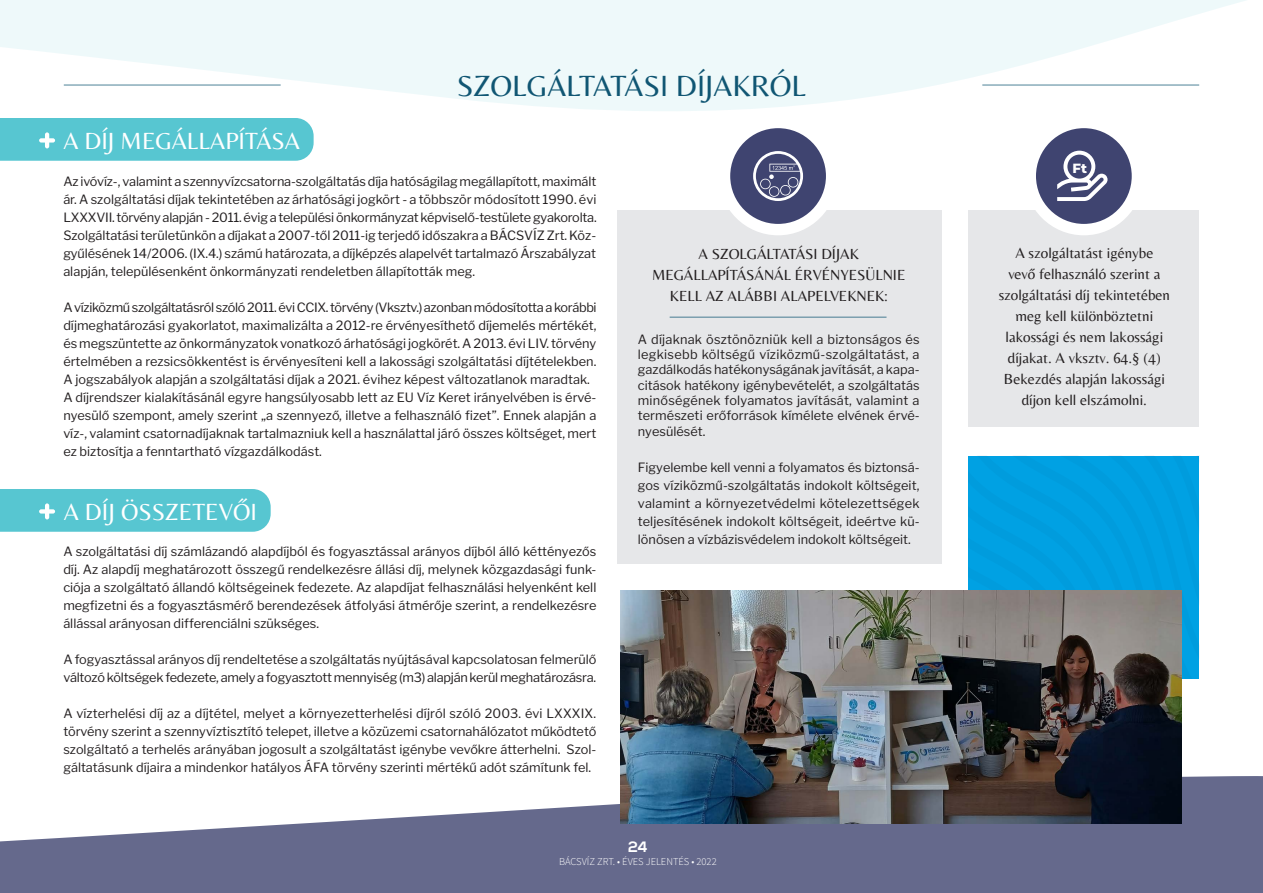
<style>
.page{position:relative;width:1263px;height:893px;background:#fff}
.page>*{position:absolute;margin:0;border:0;box-sizing:border-box;transform-origin:0 0}
.t1{font:30px "Belleza";color:#105673}
.t2{font:24px "Belleza";color:#fff}
.t3{font:15px/21px "Belleza";color:#231f20;text-align:center}
.t4{font:700 15px "Nexa";color:#fff}
.t5{font:800 13.35px "Montserrat";color:#fff}
.t6{font:12.75px/18px "Libre Franklin";color:#231f20;text-align:justify}
.t7{font:300 10.5px "Source Sans Pro";color:#fff}
</style>
<div class="page">
<svg style="left:0;top:776px;width:1263px;height:117px;fill:#65698c"></svg>
<div style="left:968px;top:456px;width:231px;height:222px;background:#00a1e3"></div>
<div style="left:968px;top:210px;width:231px;height:217px;background:#e6e7e9"></div>
<div style="left:1024px;top:117px;width:119px;height:118px;background:#fff;border-radius:50%"></div>
<div style="left:1036px;top:128px;width:96px;height:96px;background:#3f4470;border-radius:50%"></div>
<div style="left:0;top:489px;width:271px;height:43px;background:#57c6d1"></div>
<div style="left:0;top:118px;width:314px;height:43px;background:#57c6d1"></div>
<svg style="left:0;top:0;width:1246px;height:111px;fill:#eef9fa"></svg>
<hr style="left:64px;top:84px;width:217px;height:2px;background:#105673">
<hr style="left:982px;top:84px;width:217px;height:2px;background:#105673">
<svg style="left:1057px;top:151px;width:50px;height:50px"></svg>
<hr style="left:45px;top:132px;width:4px;height:16px;background:#fff;border-radius:2px">
<div style="left:39px;top:138px;width:16px;height:5px;background:#fff;border-radius:2px"></div>
<hr style="left:45px;top:503px;width:4px;height:16px;background:#fff;border-radius:2px">
<div style="left:39px;top:509px;width:16px;height:5px;background:#fff;border-radius:2px"></div>
<div style="left:617px;top:210px;width:325px;height:353px;background:#e6e7e9"></div>
<div style="left:719px;top:117px;width:118px;height:118px;background:#fff;border-radius:50%"></div>
<div style="left:730px;top:128px;width:96px;height:96px;background:#3f4470;border-radius:50%"></div>
<hr style="left:670px;top:316px;width:216px;height:2px;background:#105673">
<svg style="left:753px;top:151px;width:50px;height:50px"></svg>
<img style="left:621px;top:590px;width:560px;height:234px">
<p class="t2" style="left:63px;top:121px;width:238px">A DÍJ MEGÁLLAPÍTÁSA</p>
<p class="t1" style="left:457px;top:61px;width:351px">SZOLGÁLTATÁSI DÍJAKRÓL</p>
<p class="t6" style="left:63px;top:172px;width:535px">Az ivóvíz-, valamint a szennyvízcsatorna-szolgáltatás díja hatóságilag megállapított, maximált ár. A szolgáltatási díjak tekintetében az árhatósági jogkört - a többször módosított 1990. évi LXXXVII. törvény alapján - 2011. évig a települési önkormányzat képviselő-testülete gyakorolta.<br>Szolgáltatási területünkön a díjakat a 2007-től 2011-ig terjedő időszakra a BÁCSVÍZ Zrt. Köz&shy;gyűlésének 14/2006. (IX.4.) számú határozata, a díjképzés alapelvét tartalmazó Árszabályzat alapján, településenként önkormányzati rendeletben állapították meg.</p>
<p class="t6" style="left:63px;top:298px;width:535px">A víziközmű szolgáltatásról szóló 2011. évi CCIX. törvény (Vksztv.) azonban módosította a korábbi díjmeghatározási gyakorlatot, maximalizálta a 2012-re érvényesíthető díjemelés mértékét, és megszüntette az önkormányzatok vonatkozó árhatósági jogkörét. A 2013. évi LIV. törvény értelmében a rezsicsökkentést is érvényesíteni kell a lakossági szolgáltatási díjtételekben.<br>A jogszabályok alapján a szolgáltatási díjak a 2021. évihez képest változatlanok maradtak.</p>
<p class="t6" style="left:63px;top:388px;width:535px">A díjrendszer kialakításánál egyre hangsúlyosabb lett az EU Víz Keret irányelvében is érvé&shy;nyesülő szempont, amely szerint „a szennyező, illetve a felhasználó fizet”. Ennek alapján a víz-, valamint csatornadíjaknak tartalmazniuk kell a használattal járó összes költséget, mert ez biztosítja a fenntartható vízgazdálkodást.</p>
<p class="t2" style="left:64px;top:492px;width:195px">A DÍJ ÖSSZETEVŐI</p>
<p class="t6" style="left:63px;top:542px;width:535px">A szolgáltatási díj számlázandó alapdíjból és fogyasztással arányos díjból álló kéttényezős díj. Az alapdíj meghatározott összegű rendelkezésre állási díj, melynek közgazdasági funk&shy;ciója a szolgáltató állandó költségeinek fedezete. Az alapdíjat felhasználási helyenként kell megfizetni és a fogyasztásmérő berendezések átfolyási átmérője szerint, a rendelkezésre állással arányosan differenciálni szükséges.</p>
<p class="t6" style="left:63px;top:650px;width:535px">A fogyasztással arányos díj rendeltetése a szolgáltatás nyújtásával kapcsolatosan felmerülő változó költségek fedezete, amely a fogyasztott mennyiség (m3) alapján kerül meghatározásra.</p>
<p class="t6" style="left:63px;top:704px;width:535px">A vízterhelési díj az a díjtétel, melyet a környezetterhelési díjról szóló 2003. évi LXXXIX. törvény szerint a szennyvíztisztító telepet, illetve a közüzemi csatornahálózatot működtető szolgáltató a terhelés arányában jogosult a szolgáltatást igénybe vevőkre átterhelni. Szol&shy;gáltatásunk díjaira a mindenkor hatályos ÁFA törvény szerinti mértékű adót számítunk fel.</p>
<p class="t3" style="left:652px;top:242px;width:255px">A SZOLGÁLTATÁSI DÍJAK<br>MEGÁLLAPÍTÁSÁNÁL ÉRVÉNYESÜLNIE<br>KELL AZ ALÁBBI ALAPELVEKNEK:</p>
<p class="t6" style="left:638px;top:331px;width:283px;line-height:15.3px">A díjaknak ösztönözniük kell a biztonságos és legkisebb költségű víziközmű-szolgáltatást, a gazdálkodás hatékonyságának javítását, a kapa&shy;citások hatékony igénybevételét, a szolgáltatás minőségének folyamatos javítását, valamint a természeti erőforrások kímélete elvének érvé&shy;nyesülését.</p>
<p class="t6" style="left:638px;top:458px;width:283px">Figyelembe kell venni a folyamatos és biztonsá&shy;gos víziközmű-szolgáltatás indokolt költségeit, valamint a környezetvédelmi kötelezettségek teljesítésének indokolt költségeit, ideértve kü&shy;lönösen a vízbázisvédelem indokolt költségeit.</p>
<p class="t4" style="left:628px;top:838px;width:21px">24</p>
<p class="t7" style="left:559px;top:855px;width:159px">BÁCSVÍZ ZRT. • ÉVES JELENTÉS • 2022</p>
<p class="t5" style="left:1072px;top:158px;width:16px">Ft</p>
<p class="t3" style="left:999px;top:241px;width:173px">A szolgáltatást igénybe<br>vevő felhasználó szerint a szolgáltatási díj tekintetében meg kell különböztetni lakossági és nem lakossági díjakat. A vksztv. 64.§ (4)<br>Bekezdés alapján lakossági díjon kell elszámolni.</p>
</div>
